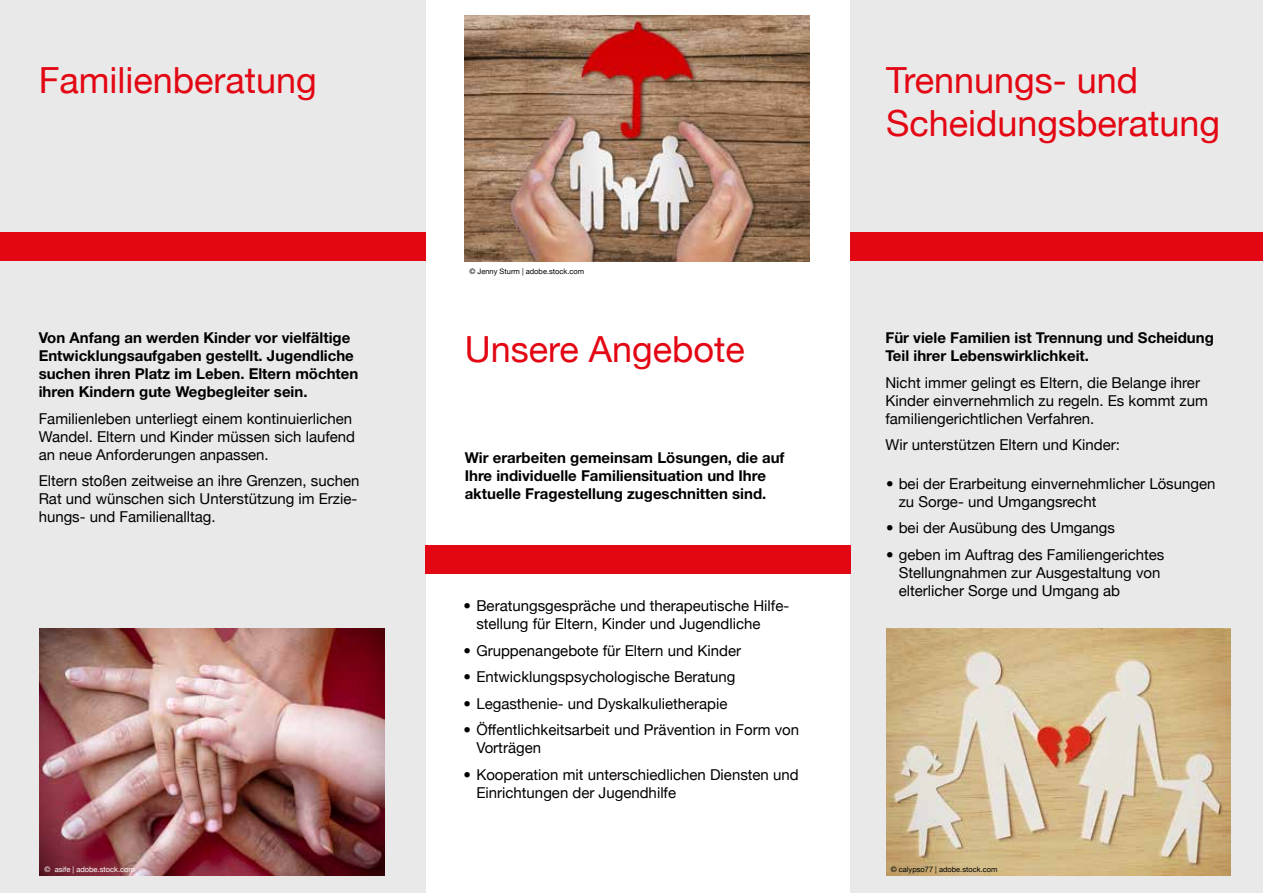
<style>
.page{position:relative;width:1263px;height:893px;background:#fff}
.page>*{position:absolute;margin:0;border:0;box-sizing:border-box;transform-origin:0 0}
.t1{font:36px/43.2px "Helvetica Neue";color:#e30613}
.t2{font:15px/18px "Helvetica Neue";color:#000}
.t3{font:700 15px/18px "Helvetica Neue";color:#000}
.t4{font:7.5px "Helvetica Neue";color:#000}
.t5{font:7.5px "Helvetica Neue";color:#fff}
</style>
<div class="page">
<div style="left:0;top:0;width:425px;height:893px;background:#e9e9e9"></div>
<div style="left:850px;top:0;width:413px;height:893px;background:#e9e9e9"></div>
<div style="left:0;top:232px;width:425px;height:28px;background:#e30613"></div>
<div style="left:425px;top:545px;width:425px;height:29px;background:#e30613"></div>
<div style="left:850px;top:232px;width:413px;height:28px;background:#e30613"></div>
<img style="left:465px;top:15px;width:344px;height:247px">
<img style="left:40px;top:629px;width:344px;height:246px">
<img style="left:886px;top:629px;width:344px;height:246px">
<h1 class="t1" style="left:39px;top:58px;width:280px">Familienberatung</h1>
<p class="t3" style="left:39px;top:329px;width:321px">Von Anfang an werden Kinder vor vielfältige Entwicklungsaufgaben gestellt. Jugendliche suchen ihren Platz im Leben. Eltern möchten ihren Kindern gute Wegbegleiter sein.</p>
<p class="t2" style="left:39px;top:409px;width:318px">Familienleben unterliegt einem kontinuierlichen<br>Wandel. Eltern und Kinder müssen sich laufend an neue Anforderungen anpassen.</p>
<p class="t2" style="left:39px;top:472px;width:322px">Eltern stoßen zeitweise an ihre Grenzen, suchen<br>Rat und wünschen sich Unterstützung im Erzie&shy;hungs- und Familienalltag.</p>
<p class="t4" style="left:469px;top:267px;width:116px">© Jenny Sturm | adobe.stock.com</p>
<h1 class="t1" style="left:465px;top:327px;width:282px">Unsere Angebote</h1>
<p class="t3" style="left:465px;top:448px;width:321px">Wir erarbeiten gemeinsam Lösungen, die auf<br>Ihre individuelle Familiensituation und Ihre aktuelle Fragestellung zugeschnitten sind.</p>
<p class="t2" style="left:476px;top:596px;width:314px;text-indent:-13px">• Beratungsgespräche und therapeutische Hilfe&shy;stellung für Eltern, Kinder und Jugendliche</p>
<p class="t2" style="left:464px;top:641px;width:279px">• Gruppenangebote für Eltern und Kinder</p>
<p class="t2" style="left:464px;top:667px;width:273px">• Entwicklungspsychologische Beratung</p>
<p class="t2" style="left:464px;top:694px;width:265px">• Legasthenie- und Dyskalkulietherapie</p>
<p class="t2" style="left:476px;top:720px;width:324px;text-indent:-13px">• Öffentlichkeitsarbeit und Prävention in Form von<br>Vorträgen</p>
<p class="t2" style="left:476px;top:765px;width:324px;text-indent:-13px">• Kooperation mit unterschiedlichen Diensten und<br>Einrichtungen der Jugendhilfe</p>
<h1 class="t1" style="left:886px;top:58px;width:336px">Trennungs- und<br>Scheidungsberatung</h1>
<p class="t3" style="left:885px;top:329px;width:330px">Für viele Familien ist Trennung und Scheidung<br>Teil ihrer Lebenswirklichkeit.</p>
<p class="t2" style="left:885px;top:373px;width:324px">Nicht immer gelingt es Eltern, die Belange ihrer<br>Kinder einvernehmlich zu regeln. Es kommt zum familiengerichtlichen Verfahren.</p>
<p class="t2" style="left:885px;top:436px;width:236px">Wir unterstützen Eltern und Kinder:</p>
<p class="t2" style="left:899px;top:474px;width:318px;text-indent:-13px">• bei der Erarbeitung einvernehmlicher Lösungen zu Sorge- und Umgangsrecht</p>
<p class="t2" style="left:886px;top:519px;width:230px">• bei der Ausübung des Umgangs</p>
<p class="t2" style="left:899px;top:545px;width:267px;text-indent:-13px">• geben im Auftrag des Familiengerichtes<br>Stellungnahmen zur Ausgestaltung von elterlicher Sorge und Umgang ab</p>
<p class="t5" style="left:45px;top:865px;width:92px">© asife | adobe.stock.com</p>
<p class="t4" style="left:891px;top:865px;width:108px">© calypso77 | adobe.stock.com</p>
</div>
